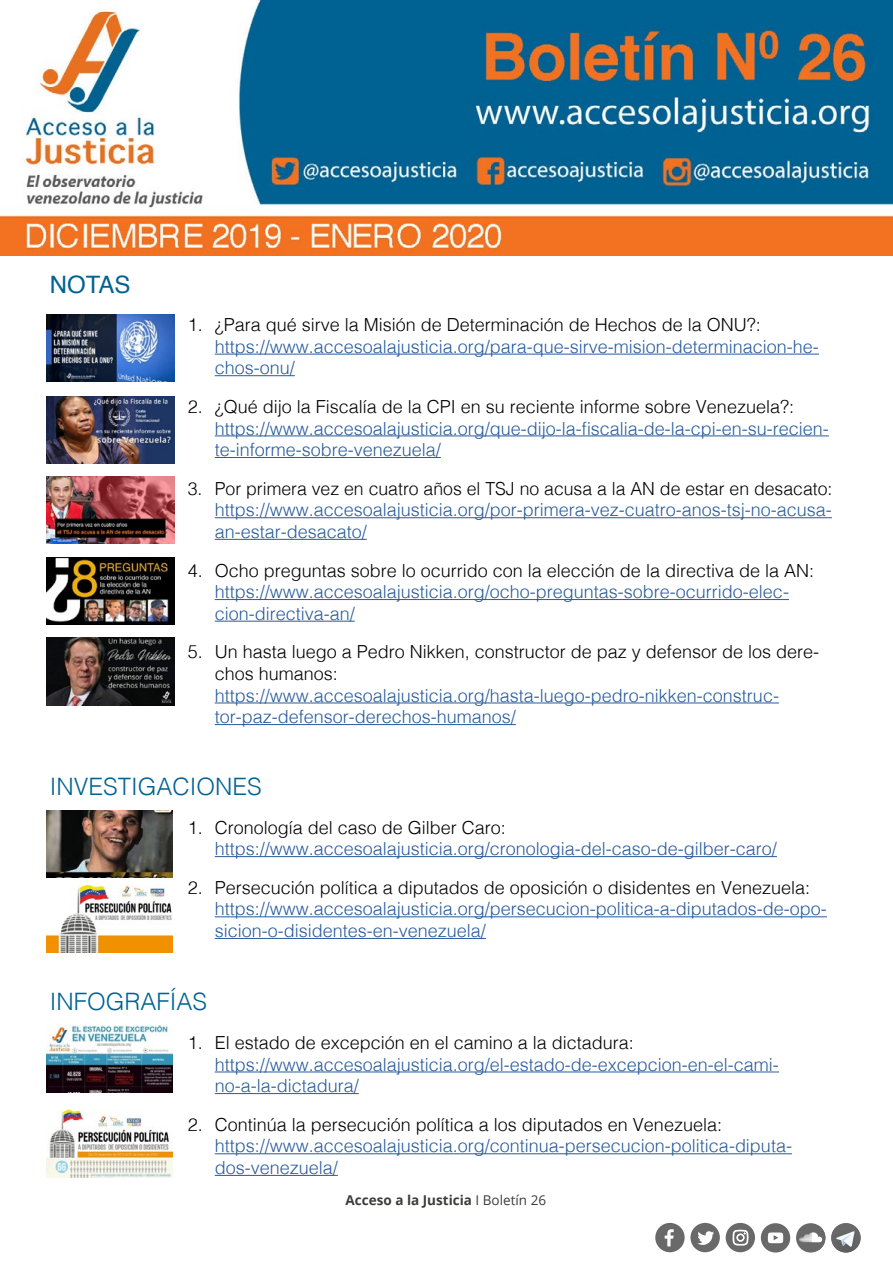
<style>
.page{position:relative;width:893px;height:1263px;background:#fff}
.page>*{position:absolute;margin:0;border:0;box-sizing:border-box;transform-origin:0 0}
.t1{font:300 24px "Helvetica";color:#006293}
.t2{font:24px "Helvetica";color:#006293}
.t3{font:300 18px/21.6px "Helvetica";color:#275b9b}
.t4{font:300 18px/21.6px "Helvetica";color:#000}
.t5{font:700 13.5px "Open Sans";color:#3c3c3b}
.s1{font-weight:400}
</style>
<div class="page">
<div style="left:655px;top:1223px;width:30px;height:29px;background:#696969;border-radius:50%"></div>
<svg style="left:665px;top:1229px;width:9px;height:17px"></svg>
<div style="left:690px;top:1223px;width:30px;height:29px;background:#696969;border-radius:50%"></div>
<svg style="left:697px;top:1231px;width:17px;height:14px"></svg>
<div style="left:726px;top:1223px;width:29px;height:29px;background:#696969;border-radius:50%"></div>
<svg style="left:733px;top:1230px;width:15px;height:15px"></svg>
<div style="left:761px;top:1223px;width:29px;height:29px;background:#696969;border-radius:50%"></div>
<svg style="left:768px;top:1232px;width:15px;height:11px"></svg>
<div style="left:796px;top:1223px;width:29px;height:29px;background:#696969;border-radius:50%"></div>
<img style="left:818px;top:1225px;width:7px;height:25px">
<svg style="left:799px;top:1232px;width:23px;height:10px"></svg>
<img style="left:831px;top:1223px;width:30px;height:29px;border-radius:15px">
<svg style="left:836px;top:1231px;width:19px;height:16px"></svg>
<img style="left:0;top:0;width:893px;height:255px">
<hr style="left:215px;top:354px;width:604px;height:1px;background:#275b9b">
<hr style="left:215px;top:375px;width:80px;height:1px;background:#275b9b">
<hr style="left:215px;top:435px;width:614px;height:1px;background:#275b9b">
<hr style="left:215px;top:457px;width:226px;height:1px;background:#275b9b">
<hr style="left:215px;top:517px;width:617px;height:1px;background:#275b9b">
<hr style="left:215px;top:539px;width:152px;height:1px;background:#275b9b">
<hr style="left:215px;top:599px;width:574px;height:1px;background:#275b9b">
<hr style="left:215px;top:621px;width:140px;height:1px;background:#275b9b">
<hr style="left:215px;top:702px;width:564px;height:1px;background:#275b9b">
<hr style="left:215px;top:724px;width:301px;height:1px;background:#275b9b">
<hr style="left:215px;top:856px;width:562px;height:1px;background:#275b9b">
<hr style="left:215px;top:916px;width:612px;height:1px;background:#275b9b">
<hr style="left:215px;top:938px;width:271px;height:1px;background:#275b9b">
<hr style="left:215px;top:1071px;width:564px;height:1px;background:#275b9b">
<hr style="left:215px;top:1093px;width:144px;height:1px;background:#275b9b">
<hr style="left:215px;top:1153px;width:577px;height:1px;background:#275b9b">
<hr style="left:215px;top:1175px;width:123px;height:1px;background:#275b9b">
<img style="left:47px;top:315px;width:127px;height:67px">
<img style="left:47px;top:396px;width:127px;height:67px">
<img style="left:47px;top:476px;width:127px;height:67px">
<img style="left:47px;top:557px;width:127px;height:67px">
<img style="left:47px;top:638px;width:127px;height:67px">
<img style="left:47px;top:810px;width:125px;height:67px">
<img style="left:47px;top:885px;width:125px;height:67px">
<img style="left:47px;top:1025px;width:125px;height:68px">
<img style="left:47px;top:1110px;width:125px;height:67px">
<h1 class="t2" style="left:50px;top:266px;width:82px">NOTAS</h1>
<p class="t4" style="left:188px;top:313px;width:575px">1. ¿Para qué sirve la Misión de Determinación de Hechos de la ONU?:</p>
<p class="t3" style="left:215px;top:334px;width:606px">https://www.accesoalajusticia.org/para-que-sirve-mision-determinacion-he&shy;chos-onu/</p>
<p class="t4" style="left:188px;top:394px;width:608px">2. ¿Qué dijo la Fiscalía de la CPI en su reciente informe sobre Venezuela?:</p>
<p class="t3" style="left:215px;top:416px;width:616px">https://www.accesoalajusticia.org/que-dijo-la-fiscalia-de-la-cpi-en-su-recien&shy;te-informe-sobre-venezuela/</p>
<p class="t4" style="left:188px;top:476px;width:646px">3. Por primera vez en cuatro años el TSJ no acusa a la AN de estar en desacato:</p>
<p class="t3" style="left:215px;top:498px;width:619px">https://www.accesoalajusticia.org/por-primera-vez-cuatro-anos-tsj-no-acusa&shy;an-estar-desacato/</p>
<p class="t4" style="left:188px;top:558px;width:628px">4. Ocho preguntas sobre lo ocurrido con la elección de la directiva de la AN:</p>
<p class="t3" style="left:215px;top:580px;width:576px">https://www.accesoalajusticia.org/ocho-preguntas-sobre-ocurrido-elec&shy;cion-directiva-an/</p>
<p class="t4" style="left:215px;top:640px;width:606px;text-indent:-27px">5. Un hasta luego a Pedro Nikken, constructor de paz y defensor de los dere&shy;chos humanos:</p>
<p class="t3" style="left:215px;top:683px;width:566px">https://www.accesoalajusticia.org/hasta-luego-pedro-nikken-construc&shy;tor-paz-defensor-derechos-humanos/</p>
<h1 class="t1" style="left:50px;top:766px;width:214px">INVESTIGACIONES</h1>
<p class="t4" style="left:188px;top:815px;width:320px">1. Cronología del caso de Gilber Caro:</p>
<p class="t3" style="left:215px;top:837px;width:564px">https://www.accesoalajusticia.org/cronologia-del-caso-de-gilber-caro/</p>
<p class="t4" style="left:188px;top:875px;width:624px">2. Persecución política a diputados de oposición o disidentes en Venezuela:</p>
<p class="t3" style="left:215px;top:897px;width:614px">https://www.accesoalajusticia.org/persecucion-politica-a-diputados-de-opo&shy;sicion-o-disidentes-en-venezuela/</p>
<h1 class="t1" style="left:50px;top:981px;width:159px">INFOGRAFÍAS</h1>
<p class="t4" style="left:188px;top:1030px;width:448px">1. El estado de excepción en el camino a la dictadura:</p>
<p class="t3" style="left:215px;top:1052px;width:566px">https://www.accesoalajusticia.org/el-estado-de-excepcion-en-el-cami&shy;no-a-la-dictadura/</p>
<p class="t4" style="left:188px;top:1112px;width:536px">2. Continúa la persecución política a los diputados en Venezuela:</p>
<p class="t3" style="left:215px;top:1134px;width:579px">https://www.accesoalajusticia.org/continua-persecucion-politica-diputa&shy;dos-venezuela/</p>
<p class="t5" style="left:346px;top:1191px;width:202px">Acceso a la Justicia <span class="s1">I Boletín 26</span></p>
</div>
